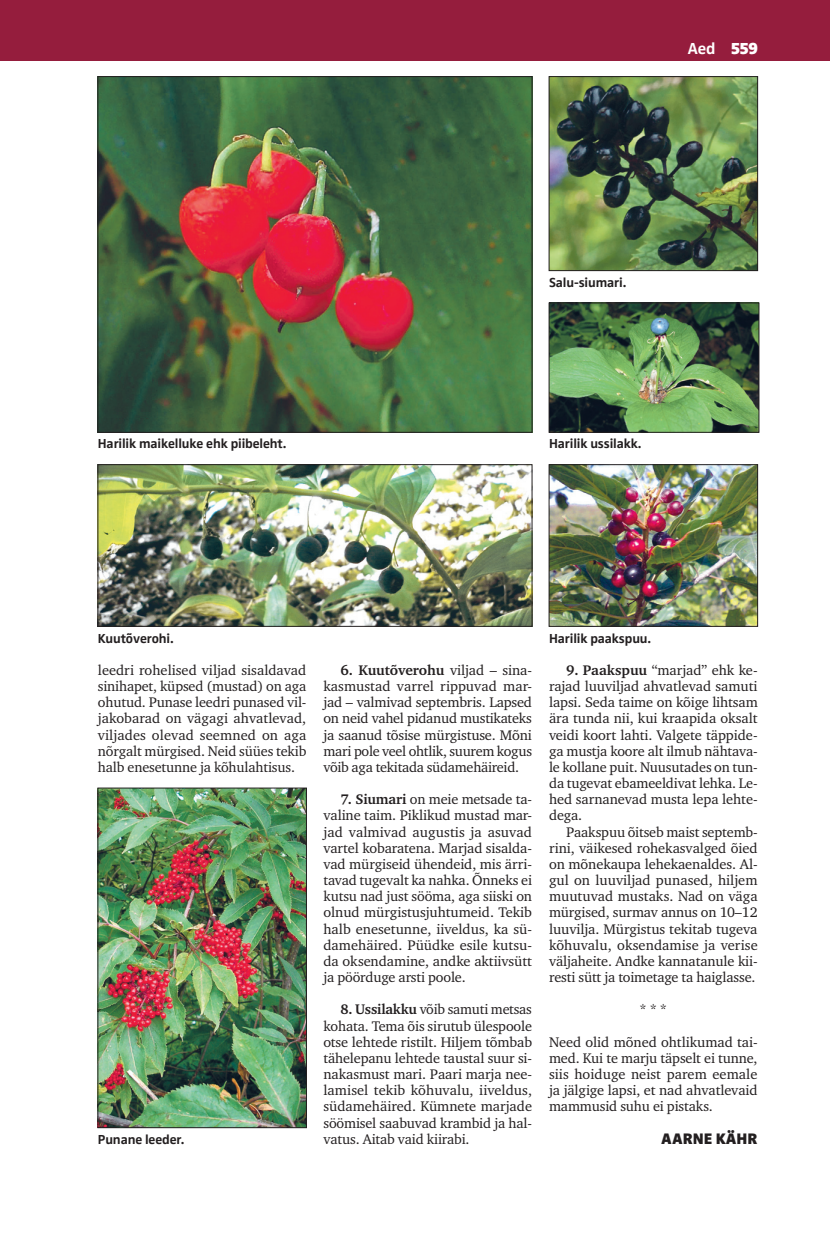
<style>
.page{position:relative;width:830px;height:1234px;background:#fff}
.page>*{position:absolute;margin:0;border:0;box-sizing:border-box;transform-origin:0 0}
.t1{font:700 16.5px "Zwo Pro";color:#fff}
.t2{font:900 15.75px "Zwo Pro";color:#231f20}
.t3{font:14.25px/16.2px "Charter ITC";letter-spacing:-.01em;color:#231f20;text-align:justify}
.t4{font:700 13.5px "Zwo Pro";letter-spacing:-.01em;color:#231f20}
.s1{font-weight:900}
.s2{font-weight:700}
</style>
<div class="page">
<div style="left:0;top:0;width:829px;height:60px;background:#951d3d"></div>
<img style="left:100px;top:78px;width:430px;height:352px">
<div style="left:98px;top:76px;width:434px;height:356px;border:1px solid #231f20"></div>
<img style="left:100px;top:789px;width:204px;height:336px">
<div style="left:98px;top:787px;width:208px;height:340px;border:1px solid #231f20"></div>
<img style="left:100px;top:466px;width:430px;height:158px">
<div style="left:98px;top:464px;width:434px;height:162px;border:1px solid #231f20"></div>
<img style="left:550px;top:78px;width:205px;height:191px">
<div style="left:548px;top:76px;width:209px;height:195px;border:1px solid #231f20"></div>
<img style="left:550px;top:305px;width:206px;height:125px">
<div style="left:548px;top:303px;width:210px;height:129px;border:1px solid #231f20"></div>
<img style="left:550px;top:466px;width:205px;height:158px">
<div style="left:548px;top:464px;width:209px;height:162px;border:1px solid #231f20"></div>
<p class="t1" style="left:687px;top:39px;width:72px">Aed <span class="s1">559</span></p>
<p class="t4" style="left:98px;top:436px;width:190px">Harilik maikelluke ehk piibeleht.</p>
<p class="t4" style="left:549px;top:274px;width:79px">Salu-siumari.</p>
<p class="t4" style="left:549px;top:436px;width:94px">Harilik ussilakk.</p>
<p class="t4" style="left:98px;top:630px;width:77px">Kuutõverohi.</p>
<p class="t3" style="left:98px;top:661px;width:210px">leedri rohelised viljad sisaldavad sinihapet, küpsed (mustad) on aga ohutud. Punase leedri punased vil&shy;jakobarad on vägagi ahvatlevad, viljades olevad seemned on aga nõrgalt mürgised. Neid süües tekib halb enesetunne ja kõhulahtisus.</p>
<p class="t3" style="left:323px;top:661px;width:210px;text-indent:17px"><span class="s2">6. Kuutõverohu</span> viljad – sina&shy;kasmustad varrel rippuvad mar&shy;jad – valmivad septembris. Lapsed on neid vahel pidanud mustikateks ja saanud tõsise mürgistuse. Mõni mari pole veel ohtlik, suurem kogus võib aga tekitada südamehäireid.</p>
<p class="t3" style="left:323px;top:791px;width:210px;text-indent:17px"><span class="s2">7. Siumari</span> on meie metsade ta&shy;valine taim. Piklikud mustad mar&shy;jad valmivad augustis ja asuvad vartel kobaratena. Marjad sisalda&shy;vad mürgiseid ühendeid, mis ärri&shy;tavad tugevalt ka nahka. Õnneks ei kutsu nad just sööma, aga siiski on olnud mürgistusjuhtumeid. Tekib halb enesetunne, iiveldus, ka sü&shy;damehäired. Püüdke esile kutsu&shy;da oksendamine, andke aktiivsütt ja pöörduge arsti poole.</p>
<p class="t3" style="left:323px;top:1001px;width:210px;text-indent:17px"><span class="s2">8. Ussilakku</span> võib samuti metsas kohata. Tema õis sirutub ülespoole otse lehtede ristilt. Hiljem tõmbab tähelepanu lehtede taustal suur si&shy;nakasmust mari. Paari marja nee&shy;lamisel tekib kõhuvalu, iiveldus, südamehäired. Kümnete marjade söömisel saabuvad krambid ja hal&shy;vatus. Aitab vaid kiirabi.</p>
<p class="t4" style="left:98px;top:1131px;width:88px">Punane leeder.</p>
<p class="t4" style="left:549px;top:630px;width:103px">Harilik paakspuu.</p>
<p class="t3" style="left:549px;top:661px;width:210px;text-indent:17px"><span class="s2">9. Paakspuu</span> “marjad” ehk ke&shy;rajad luuviljad ahvatlevad samuti lapsi. Seda taime on kõige lihtsam ära tunda nii, kui kraapida oksalt veidi koort lahti. Valgete täppide&shy;ga mustja koore alt ilmub nähtava&shy;le kollane puit. Nuusutades on tun&shy;da tugevat ebameeldivat lehka. Le&shy;hed sarnanevad musta lepa lehte&shy;dega.</p>
<p class="t3" style="left:549px;top:823px;width:210px;text-indent:17px">Paakspuu õitseb maist septemb&shy;rini, väikesed rohekasvalged õied on mõnekaupa lehekaenaldes. Al&shy;gul on luuviljad punased, hiljem muutuvad mustaks. Nad on väga mürgised, surmav annus on 10–12 luuvilja. Mürgistus tekitab tugeva kõhuvalu, oksendamise ja verise väljaheite. Andke kannatanule kii&shy;resti sütt ja toimetage ta haiglasse.</p>
<p class="t3" style="left:639px;top:1001px;width:29px">* * *</p>
<p class="t3" style="left:549px;top:1033px;width:210px">Need olid mõned ohtlikumad tai&shy;med. Kui te marju täpselt ei tunne, siis hoiduge neist parem eemale ja jälgige lapsi, et nad ahvatlevaid mammusid suhu ei pistaks.</p>
<p class="t2" style="left:661px;top:1128px;width:98px">AARNE KÄHR</p>
</div>
